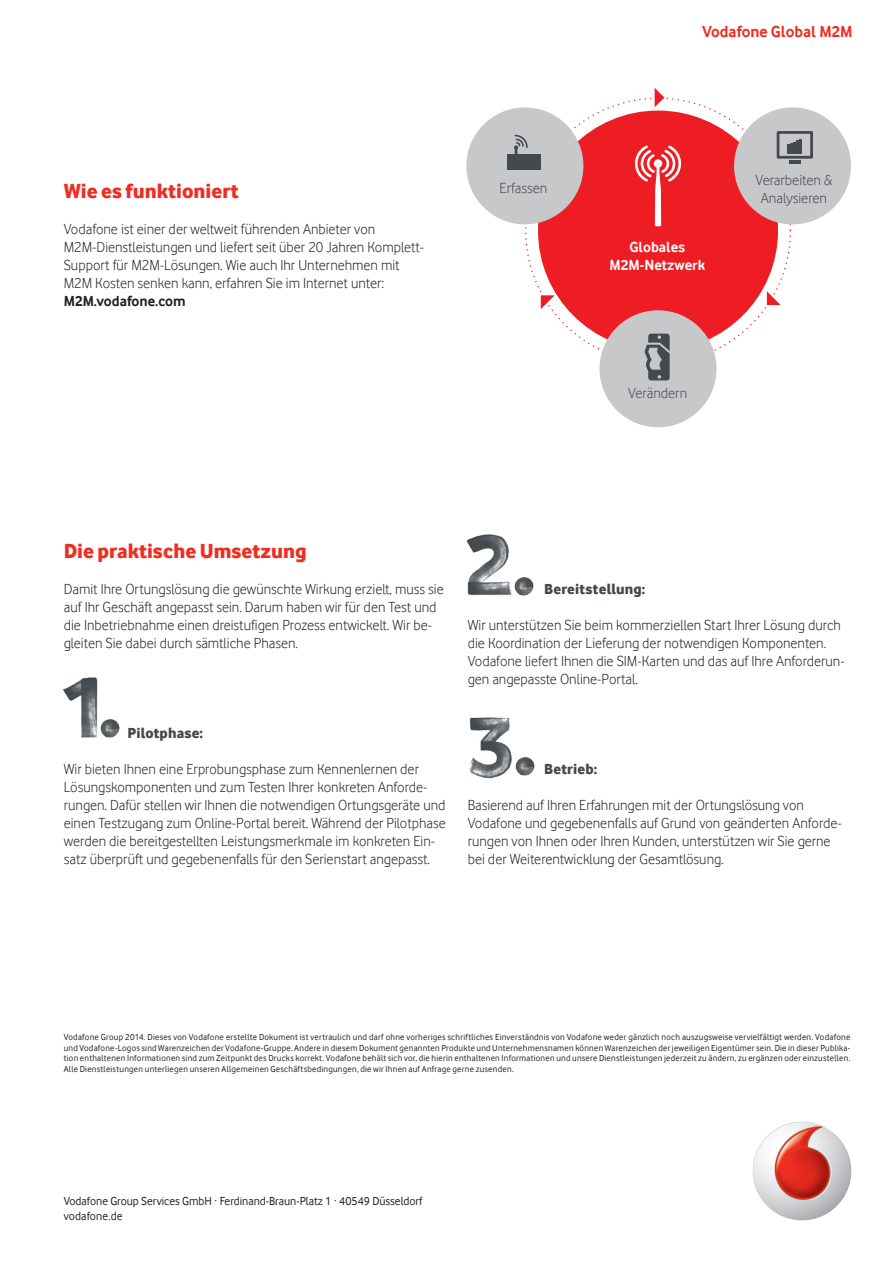
<style>
.page{position:relative;width:893px;height:1263px;background:#fff}
.page>*{position:absolute;margin:0;border:0;box-sizing:border-box;transform-origin:0 0}
.HL_kl_mAbstand{font:21px "Vodafone Ex B";color:#ee2e22}
._01-Header_Folio_11{font:700 16.5px "Vodafone Rg";color:#ee2e22}
.Copy_10_12{font:15.15px/18.1px "Vodafone Lt";color:#43494d;text-align:center}
.Copy_10_12-2{font:700 15.15px/18.1px "Vodafone Rg";color:#fff;text-align:center}
.Copy_10_12-3{font:15px/18px "Vodafone Lt";color:#231f20}
.Tabellen-HL{font:15px "Vodafone Ex B";letter-spacing:.01em;color:#43494d}
.t1{font:12px/15px "Vodafone Rg";color:#231f20}
.RP_Rechtstext_6_7{font:9px/10.5px "Vodafone Rg";letter-spacing:.025em;color:#231f20;text-align:justify}
.s1{font-family:"Vodafone Rg";font-weight:700}
</style>
<div class="page">
<svg style="left:525px;top:98px;width:266px;height:266px"></svg>
<div style="left:538px;top:111px;width:240px;height:240px;background:#ee1d23;border-radius:120px"></div>
<div style="left:466px;top:107px;width:117px;height:117px;background:#c7c8ca;border-radius:59px"></div>
<div style="left:734px;top:107px;width:117px;height:117px;background:#c7c8ca;border-radius:59px"></div>
<div style="left:599px;top:310px;width:117px;height:117px;background:#c7c8ca;border-radius:59px"></div>
<svg style="left:635px;top:145px;width:46px;height:81px"></svg>
<svg style="left:655px;top:88px;width:9px;height:19px"></svg>
<svg style="left:767px;top:291px;width:14px;height:14px"></svg>
<svg style="left:541px;top:295px;width:14px;height:14px"></svg>
<div style="left:777px;top:131px;width:36px;height:28px;border:3px solid #43494d"></div>
<hr style="left:789px;top:160px;width:11px;height:4px;background:#43494d">
<svg style="left:787px;top:141px;width:12px;height:13px"></svg>
<hr style="left:799px;top:140px;width:3px;height:14px;background:#43494d">
<div style="left:648px;top:334px;width:22px;height:46px;background:#43494d;border-radius:3px"></div>
<svg style="left:644px;top:335px;width:26px;height:44px"></svg>
<div style="left:508px;top:155px;width:33px;height:15px;background:#43494d"></div>
<svg style="left:514px;top:135px;width:14px;height:20px"></svg>
<img style="left:62px;top:677px;width:36px;height:61px">
<img style="left:82px;top:700px;width:38px;height:38px">
<img style="left:514px;top:577px;width:20px;height:19px">
<img style="left:467px;top:534px;width:45px;height:62px">
<img style="left:515px;top:757px;width:20px;height:19px">
<img style="left:469px;top:717px;width:43px;height:62px">
<img style="left:753px;top:1122px;width:98px;height:98px;border-radius:49px">
<p class="HL_kl_mAbstand" style="left:64px;top:178px;width:176px">Wie es funktioniert</p>
<p class="Copy_10_12-3" style="left:64px;top:220px;width:361px">Vodafone ist einer der weltweit führenden Anbieter von M2M-Dienstleistungen und liefert seit über 20 Jahren Komplett-Support für M2M-Lösungen. Wie auch Ihr Unternehmen mit M2M Kosten senken kann, erfahren Sie im Internet unter:<br><span class="s1">M2M.vodafone.com</span></p>
<p class="Copy_10_12" style="left:500px;top:179px;width:49px">Erfassen</p>
<p class="_01-Header_Folio_11" style="left:702px;top:21px;width:152px">Vodafone Global M2M</p>
<p class="Copy_10_12-2" style="left:609px;top:237px;width:97px">Globales<br>M2M-Netzwerk</p>
<p class="Copy_10_12" style="left:628px;top:384px;width:60px">Verändern</p>
<p class="Copy_10_12" style="left:755px;top:171px;width:78px">Verarbeiten &amp;<br>Analysieren</p>
<p class="HL_kl_mAbstand" style="left:64px;top:538px;width:244px">Die praktische Umsetzung</p>
<p class="Copy_10_12-3" style="left:64px;top:580px;width:381px">Damit Ihre Ortungslösung die gewünschte Wirkung erzielt, muss sie auf Ihr Geschäft angepasst sein. Darum haben wir für den Test und die Inbetriebnahme einen dreistufigen Prozess entwickelt. Wir be&shy;gleiten Sie dabei durch sämtliche Phasen.</p>
<p class="Tabellen-HL" style="left:128px;top:724px;width:77px">Pilotphase:</p>
<p class="Copy_10_12-3" style="left:64px;top:760px;width:383px">Wir bieten Ihnen eine Erprobungsphase zum Kennenlernen der Lösungskomponenten und zum Testen Ihrer konkreten Anforde&shy;rungen. Dafür stellen wir Ihnen die notwendigen Ortungsgeräte und einen Testzugang zum Online-Portal bereit. Während der Pilotphase werden die bereitgestellten Leistungsmerkmale im konkreten Ein&shy;satz überprüft und gegebenenfalls für den Serienstart angepasst.</p>
<p class="Tabellen-HL" style="left:544px;top:580px;width:103px">Bereitstellung:</p>
<p class="Copy_10_12-3" style="left:468px;top:616px;width:379px">Wir unterstützen Sie beim kommerziellen Start Ihrer Lösung durch die Koordination der Lieferung der notwendigen Komponenten.<br>Vodafone liefert Ihnen die SIM-Karten und das auf Ihre Anforderun&shy;gen angepasste Online-Portal.</p>
<p class="Tabellen-HL" style="left:544px;top:760px;width:54px">Betrieb:</p>
<p class="Copy_10_12-3" style="left:468px;top:796px;width:376px">Basierend auf Ihren Erfahrungen mit der Ortungslösung von Vodafone und gegebenenfalls auf Grund von geänderten Anforde&shy;rungen von Ihnen oder Ihren Kunden, unterstützen wir Sie gerne bei der Weiterentwicklung der Gesamtlösung.</p>
<p class="RP_Rechtstext_6_7" style="left:64px;top:1032px;width:788px">Vodafone Group 2014. Dieses von Vodafone erstellte Dokument ist vertraulich und darf ohne vorheriges schriftliches Einverständnis von Vodafone weder gänzlich noch auszugsweise vervielfältigt werden. Vodafone und Vodafone-Logos sind Warenzeichen der Vodafone-Gruppe. Andere in diesem Dokument genannten Produkte und Unternehmensnamen können Warenzeichen der jeweiligen Eigentümer sein. Die in dieser Publika&shy;tion enthaltenen Informationen sind zum Zeitpunkt des Drucks korrekt. Vodafone behält sich vor, die hierin enthaltenen Informationen und unsere Dienstleistungen jederzeit zu ändern, zu ergänzen oder einzustellen.<br>Alle Dienstleistungen unterliegen unseren Allgemeinen Geschäftsbedingungen, die wir Ihnen auf Anfrage gerne zusenden.</p>
<p class="t1" style="left:64px;top:1194px;width:360px">Vodafone Group Services GmbH · Ferdinand-Braun-Platz 1 · 40549 Düsseldorf vodafone.de</p>
</div>
